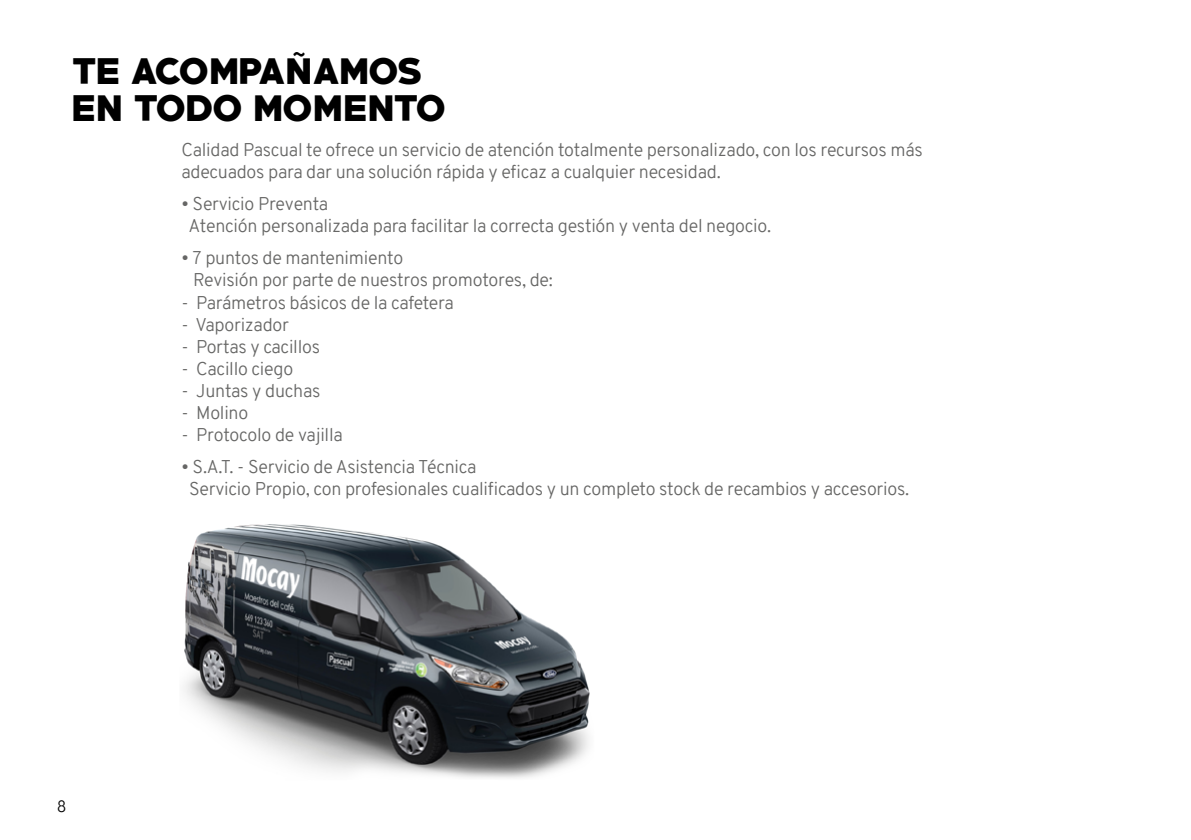
<style>
.page{position:relative;width:1191px;height:840px;background:#fff}
.page>*{position:absolute;margin:0;border:0;box-sizing:border-box;transform-origin:0 0}
.t1{font:33px/36.6px "PRIMETIME";letter-spacing:-.015em;color:#000}
.t2{font:300 18px/22px "Overpass";letter-spacing:-.015em;color:#666665}
.t3{font:300 16px "Overpass";color:#000}
</style>
<div class="page">
<img style="left:184px;top:524px;width:406px;height:254px">
<h1 class="t1" style="left:72px;top:53px;width:376px">TE ACOMPAÑAMOS<br>EN TODO MOMENTO</h1>
<p class="t2" style="left:181px;top:139px;width:743px">Calidad Pascual te ofrece un servicio de atención totalmente personalizado, con los recursos más adecuados para dar una solución rápida y eficaz a cualquier necesidad.</p>
<p class="t2" style="left:188px;top:193px;width:584px;text-indent:-7px">• Servicio Preventa<br>Atención personalizada para facilitar la correcta gestión y venta del negocio.</p>
<p class="t2" style="left:193px;top:247px;width:361px;text-indent:-12px">• 7 puntos de mantenimiento<br>Revisión por parte de nuestros promotores, de:</p>
<p class="t2" style="left:181px;top:291px;width:274px">- Parámetros básicos de la cafetera</p>
<p class="t2" style="left:181px;top:313px;width:109px">- Vaporizador</p>
<p class="t2" style="left:181px;top:335px;width:140px">- Portas y cacillos</p>
<p class="t2" style="left:181px;top:357px;width:113px">- Cacillo ciego</p>
<p class="t2" style="left:181px;top:379px;width:140px">- Juntas y duchas</p>
<p class="t2" style="left:181px;top:401px;width:68px">- Molino</p>
<p class="t2" style="left:181px;top:423px;width:163px">- Protocolo de vajilla</p>
<p class="t2" style="left:189px;top:455px;width:721px;text-indent:-8px">• S.A.T. - Servicio de Asistencia Técnica<br>Servicio Propio, con profesionales cualificados y un completo stock de recambios y accesorios.</p>
<p class="t3" style="left:57px;top:794px;width:11px">8</p>
</div>
